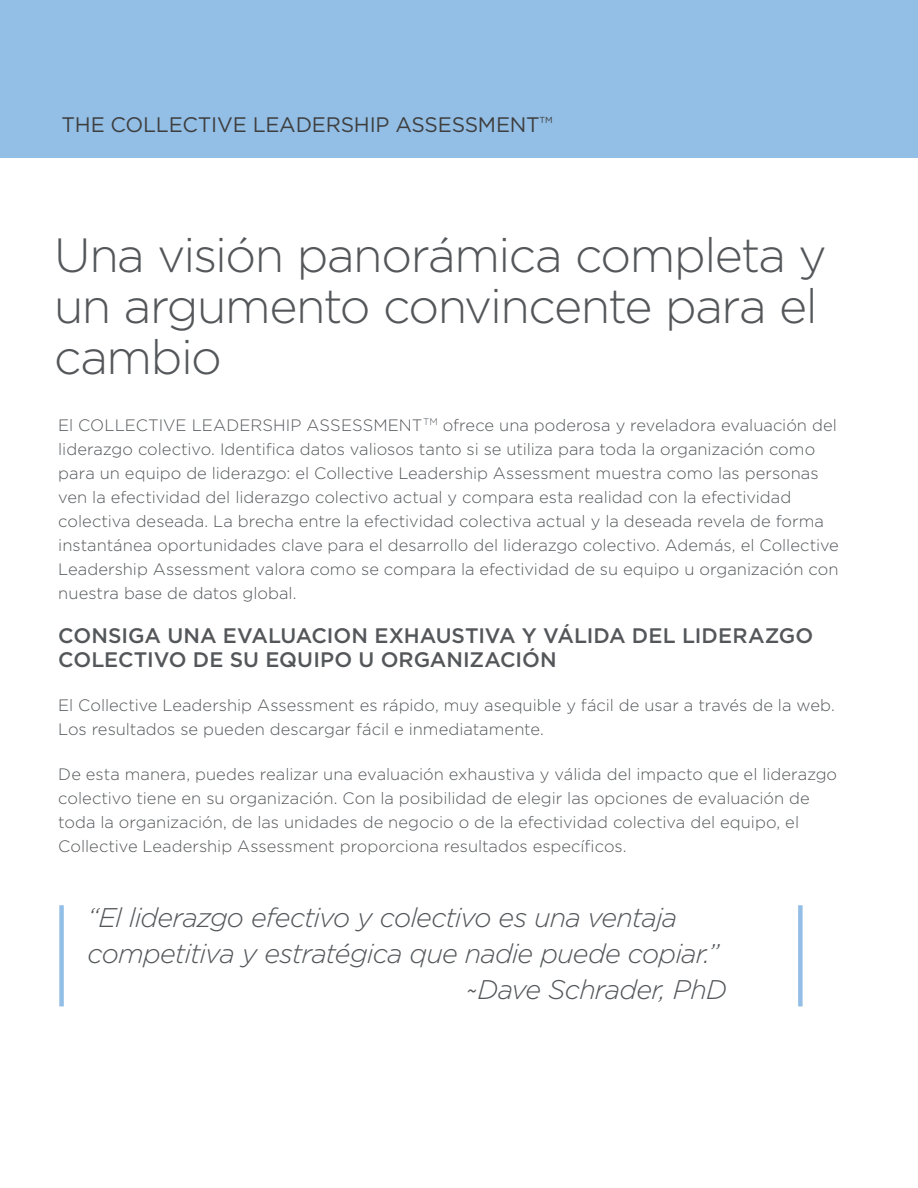
<style>
.page{position:relative;width:918px;height:1188px;background:#fff}
.page>*{position:absolute;margin:0;border:0;box-sizing:border-box;transform-origin:0 0}
.t1{font:300 48px/51px "Gotham";letter-spacing:-.03em;color:#54575a}
.t2{font:italic 300 27px "Gotham";letter-spacing:-.03em;color:#54575a}
.t3{font:500 21px/24px "Gotham";color:#54575a}
.t4{font:21px "Gotham";letter-spacing:-.01em;color:#3e3e3f}
.t5{font:300 16.5px/24px "Gotham";color:#54575a}
.t6{font:8.7px "Gotham";color:#3e3e3f}
</style>
<div class="page">
<div style="left:0;top:0;width:918px;height:158px;background:#93bfe6"></div>
<div style="left:59px;top:905px;width:5px;height:101px;background:#93bfe6"></div>
<div style="left:798px;top:905px;width:5px;height:101px;background:#93bfe6"></div>
<p class="t4" style="left:62px;top:111px;width:480px">THE COLLECTIVE LEADERSHIP ASSESSMENT</p>
<p class="t6" style="left:540px;top:114px;width:15px">TM</p>
<h1 class="t1" style="left:54px;top:228px;width:774px">Una visión panorámica completa y un argumento convincente para el cambio</h1>
<p class="t5" style="left:58px;top:413px;width:782px">El COLLECTIVE LEADERSHIP ASSESSMENT<sup>TM</sup> ofrece una poderosa y reveladora evaluación del liderazgo colectivo. Identifica datos valiosos tanto si se utiliza para toda la organización como para un equipo de liderazgo: el Collective Leadership Assessment muestra como las personas ven la efectividad del liderazgo colectivo actual y compara esta realidad con la efectividad colectiva deseada. La brecha entre la efectividad colectiva actual y la deseada revela de forma instantánea oportunidades clave para el desarrollo del liderazgo colectivo. Además, el Collective Leadership Assessment valora como se compara la efectividad de su equipo u organización con nuestra base de datos global.</p>
<p class="t3" style="left:58px;top:623px;width:756px">CONSIGA UNA EVALUACION EXHAUSTIVA Y VÁLIDA DEL LIDERAZGO<br>COLECTIVO DE SU EQUIPO U ORGANIZACIÓN</p>
<p class="t5" style="left:58px;top:693px;width:778px">El Collective Leadership Assessment es rápido, muy asequible y fácil de usar a través de la web.<br>Los resultados se pueden descargar fácil e inmediatamente.</p>
<p class="t5" style="left:58px;top:761px;width:780px">De esta manera, puedes realizar una evaluación exhaustiva y válida del impacto que el liderazgo colectivo tiene en su organización. Con la posibilidad de elegir las opciones de evaluación de toda la organización, de las unidades de negocio o de la efectividad colectiva del equipo, el Collective Leadership Assessment proporciona resultados específicos.</p>
<h2 class="t2" style="left:87px;top:900px;width:591px">“El liderazgo efectivo y colectivo es una ventaja</h2>
<h2 class="t2" style="left:87px;top:936px;width:633px">competitiva y estratégica que nadie puede copiar.”</h2>
<h2 class="t2" style="left:465px;top:972px;width:263px">~Dave Schrader, PhD</h2>
</div>
